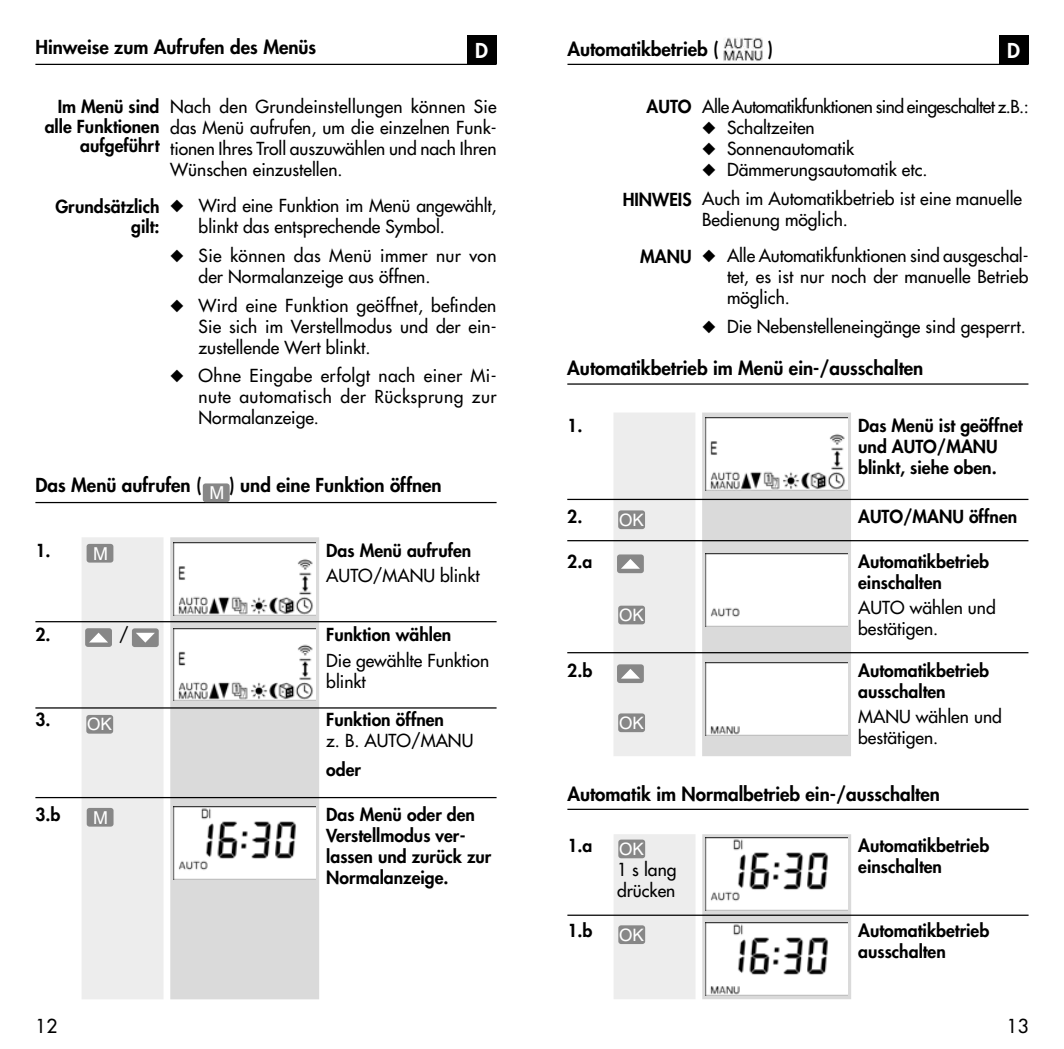
<style>
.page{position:relative;width:1064px;height:1049px;background:#fff}
.page>*{position:absolute;margin:0;border:0;box-sizing:border-box;transform-origin:0 0}
.t1{font:800 20px "Futura";color:#fff}
.t2{font:800 18.75px "Futura";color:#000}
.t3{font:18.75px "Futura";color:#000}
.t4{font:17.75px "Helvetica";color:#fff}
.t5{font:17.5px/21px "Futura";color:#000}
.t6{font:800 17.5px/21px "Futura";color:#000}
.t7{font:17.5px/21px "Futura";letter-spacing:.02em;color:#000}
.t8{font:17.5px "Futura";letter-spacing:-.03em;color:#000}
.t9{font:17px "Helvetica";letter-spacing:-.005em;color:#fff}
</style>
<div class="page">
<hr style="left:567px;top:64px;width:461px;height:1px;background:#000">
<hr style="left:35px;top:64px;width:461px;height:1px;background:#000">
<hr style="left:35px;top:502px;width:461px;height:1px;background:#000">
<div style="left:467px;top:35px;width:29px;height:29px;background:#000"></div>
<div style="left:998px;top:35px;width:30px;height:29px;background:#000"></div>
<div style="left:81px;top:537px;width:82px;height:462px;background:#ededed"></div>
<div style="left:170px;top:537px;width:149px;height:462px;background:#dadada"></div>
<div style="left:203px;top:483px;width:26px;height:19px;background:#878787;border-radius:3px"></div>
<img style="left:174px;top:628px;width:141px;height:73px">
<div style="left:87px;top:544px;width:26px;height:19px;background:#878787;border-radius:3px"></div>
<div style="left:85px;top:628px;width:27px;height:19px;background:#878787;border-radius:3px"></div>
<svg style="left:89px;top:633px;width:19px;height:9px"></svg>
<div style="left:132px;top:628px;width:27px;height:19px;background:#878787;border-radius:3px"></div>
<svg style="left:136px;top:633px;width:19px;height:10px"></svg>
<img style="left:174px;top:542px;width:141px;height:73px">
<hr style="left:35px;top:621px;width:461px;height:1px;background:#000">
<div style="left:86px;top:715px;width:27px;height:19px;background:#878787;border-radius:3px"></div>
<hr style="left:35px;top:707px;width:461px;height:1px;background:#000">
<hr style="left:35px;top:797px;width:461px;height:1px;background:#000">
<div style="left:87px;top:808px;width:26px;height:19px;background:#878787;border-radius:3px"></div>
<img style="left:174px;top:807px;width:141px;height:72px">
<div style="left:613px;top:412px;width:82px;height:344px;background:#ededed"></div>
<div style="left:702px;top:412px;width:148px;height:344px;background:#dadada;border:2px solid #dadada"></div>
<hr style="left:567px;top:383px;width:461px;height:2px;background:#000">
<img style="left:705px;top:418px;width:142px;height:73px">
<hr style="left:567px;top:652px;width:461px;height:1px;background:#000">
<div style="left:618px;top:510px;width:26px;height:19px;background:#878787;border-radius:3px"></div>
<div style="left:616px;top:554px;width:27px;height:19px;background:#878787;border-radius:3px"></div>
<svg style="left:621px;top:559px;width:18px;height:10px"></svg>
<hr style="left:567px;top:499px;width:461px;height:1px;background:#000">
<div style="left:618px;top:606px;width:26px;height:18px;background:#878787;border-radius:3px"></div>
<div style="left:616px;top:664px;width:27px;height:19px;background:#878787;border-radius:3px"></div>
<svg style="left:621px;top:669px;width:18px;height:10px"></svg>
<div style="left:618px;top:713px;width:26px;height:19px;background:#878787;border-radius:3px"></div>
<img style="left:705px;top:553px;width:142px;height:73px">
<div style="left:705px;top:663px;width:142px;height:72px;background:#fff"></div>
<img style="left:723px;top:38px;width:39px;height:23px">
<hr style="left:567px;top:540px;width:461px;height:1px;background:#000">
<hr style="left:567px;top:809px;width:461px;height:1px;background:#000">
<div style="left:613px;top:834px;width:82px;height:165px;background:#ededed"></div>
<svg style="left:702px;top:834px;width:148px;height:165px;background:#cecece"></svg>
<div style="left:618px;top:839px;width:27px;height:19px;background:#878787;border-radius:3px"></div>
<img style="left:705px;top:838px;width:142px;height:72px">
<div style="left:618px;top:925px;width:27px;height:19px;background:#878787;border-radius:3px"></div>
<img style="left:705px;top:923px;width:142px;height:72px">
<hr style="left:567px;top:914px;width:461px;height:2px;background:#000">
<p class="t2" style="left:35px;top:35px;width:282px">Hinweise zum Aufrufen des Menüs</p>
<p class="t1" style="left:475px;top:37px;width:14px">D</p>
<p class="t1" style="left:1006px;top:37px;width:14px">D</p>
<p class="t2" style="left:567px;top:37px;width:152px">Automatikbetrieb (</p>
<p class="t2" style="left:767px;top:37px;width:7px">)</p>
<p class="t6" style="left:45px;top:97px;width:116px;line-height:19.5px;text-align:right">Im Menü sind alle Funktionen aufgeführt</p>
<p class="t6" style="left:55px;top:197px;width:106px;line-height:19.5px;text-align:right">Grundsätzlich gilt:</p>
<p class="t5" style="left:170px;top:96px;width:328px;text-align:justify">Nach den Grundeinstellungen können Sie das Menü aufrufen, um die einzelnen Funk&shy;tionen Ihres Troll auszuwählen und nach Ihren Wünschen einzustellen.</p>
<p class="t5" style="left:198px;top:195px;width:299px;text-indent:-28px">◆ Wird eine Funktion im Menü angewählt, blinkt das entsprechende Symbol.</p>
<p class="t7" style="left:198px;top:245px;width:299px;text-indent:-28px">◆ Sie können das Menü immer nur von der Normalanzeige aus öffnen.</p>
<p class="t5" style="left:198px;top:294px;width:299px;text-align:justify;text-indent:-28px">◆ Wird eine Funktion geöffnet, befinden Sie sich im Verstellmodus und der ein&shy;zustellende Wert blinkt.</p>
<p class="t5" style="left:198px;top:365px;width:299px;text-align:justify;text-indent:-28px">◆ Ohne Eingabe erfolgt nach einer Mi&shy;nute automatisch der Rücksprung zur Normalanzeige.</p>
<p class="t2" style="left:35px;top:473px;width:407px">Das Menü aufrufen ( <sub>M</sub> ) und eine Funktion öffnen</p>
<p class="t6" style="left:35px;top:539px;width:17px">1.</p>
<p class="t6" style="left:326px;top:539px;width:146px">Das Menü aufrufen</p>
<p class="t5" style="left:326px;top:565px;width:155px">AUTO/MANU blinkt</p>
<p class="t4" style="left:93px;top:543px;width:16px">M</p>
<p class="t6" style="left:35px;top:624px;width:17px">2.</p>
<p class="t5" style="left:119px;top:624px;width:11px">/</p>
<p class="t6" style="left:35px;top:709px;width:17px">3.</p>
<p class="t9" style="left:87px;top:715px;width:26px">OK</p>
<p class="t6" style="left:35px;top:803px;width:27px">3.b</p>
<p class="t4" style="left:93px;top:807px;width:16px">M</p>
<p class="t6" style="left:326px;top:624px;width:126px">Funktion wählen</p>
<p class="t5" style="left:326px;top:649px;width:164px">Die gewählte Funktion blinkt</p>
<p class="t6" style="left:326px;top:709px;width:119px">Funktion öffnen</p>
<p class="t5" style="left:326px;top:730px;width:149px">z. B. AUTO/MANU</p>
<p class="t6" style="left:326px;top:759px;width:36px">oder</p>
<p class="t6" style="left:326px;top:803px;width:166px">Das Menü oder den<br>Verstellmodus ver&shy;lassen und zurück zur<br>Normalanzeige.</p>
<p class="t6" style="left:646px;top:96px;width:46px">AUTO</p>
<p class="t6" style="left:622px;top:189px;width:70px">HINWEIS</p>
<p class="t6" style="left:640px;top:245px;width:53px">MANU</p>
<p class="t8" style="left:702px;top:95px;width:328px">Alle Automatikfunktionen sind eingeschaltet z.B.:</p>
<p class="t5" style="left:702px;top:117px;width:114px">◆ Schaltzeiten</p>
<p class="t5" style="left:702px;top:138px;width:153px">◆ Sonnenautomatik</p>
<p class="t5" style="left:702px;top:155px;width:321px;line-height:28.8px">◆ Dämmerungsautomatik etc.<br>Auch im Automatikbetrieb ist eine manuelle</p>
<p class="t5" style="left:702px;top:209px;width:147px">Bedienung möglich.</p>
<p class="t5" style="left:726px;top:245px;width:303px;text-align:justify;text-indent:-25px">◆ Alle Automatikfunktionen sind ausgeschal&shy;tet, es ist nur noch der manuelle Betrieb möglich.</p>
<p class="t5" style="left:702px;top:315px;width:325px">◆ Die Nebenstelleneingänge sind gesperrt.</p>
<p class="t2" style="left:567px;top:356px;width:357px">Automatikbetrieb im Menü ein-/ausschalten</p>
<p class="t6" style="left:567px;top:414px;width:17px">1.</p>
<p class="t6" style="left:857px;top:414px;width:166px">Das Menü ist geöffnet und AUTO/MANU blinkt, siehe oben.</p>
<p class="t6" style="left:567px;top:505px;width:78px">2. <sub>OK</sub></p>
<p class="t6" style="left:857px;top:506px;width:160px">AUTO/MANU öffnen</p>
<p class="t6" style="left:567px;top:550px;width:27px">2.a</p>
<p class="t6" style="left:857px;top:551px;width:132px">Automatikbetrieb einschalten</p>
<p class="t5" style="left:857px;top:597px;width:139px">AUTO wählen und bestätigen.</p>
<p class="t6" style="left:857px;top:659px;width:132px">Automatikbetrieb ausschalten</p>
<p class="t5" style="left:857px;top:706px;width:145px">MANU wählen und bestätigen.</p>
<p class="t2" style="left:567px;top:781px;width:374px">Automatik im Normalbetrieb ein-/ausschalten</p>
<p class="t6" style="left:858px;top:834px;width:132px">Automatikbetrieb einschalten</p>
<p class="t9" style="left:618px;top:605px;width:26px">OK</p>
<p class="t6" style="left:567px;top:659px;width:27px">2.b</p>
<p class="t9" style="left:618px;top:713px;width:26px">OK</p>
<p class="t6" style="left:567px;top:834px;width:27px">1.a</p>
<p class="t9" style="left:619px;top:839px;width:26px">OK</p>
<p class="t5" style="left:617px;top:859px;width:61px">1 s lang drücken</p>
<p class="t6" style="left:567px;top:920px;width:27px">1.b</p>
<p class="t9" style="left:619px;top:925px;width:26px">OK</p>
<p class="t6" style="left:858px;top:920px;width:132px">Automatikbetrieb ausschalten</p>
<p class="t3" style="left:35px;top:1014px;width:23px">12</p>
<p class="t3" style="left:1006px;top:1014px;width:23px">13</p>
</div>
